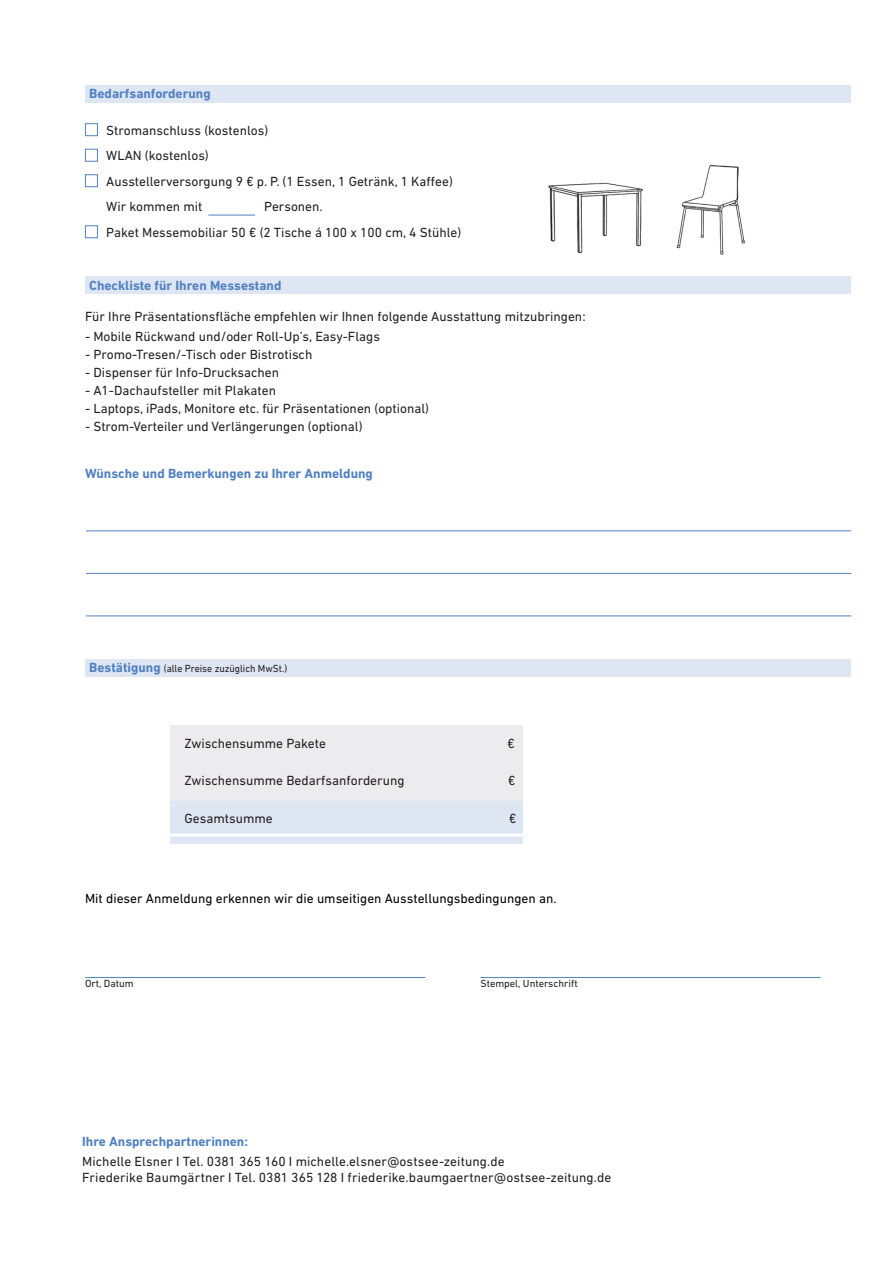
<style>
.page{position:relative;width:893px;height:1263px;background:#fff}
.page>*{position:absolute;margin:0;border:0;box-sizing:border-box;transform-origin:0 0}
.t1{font:13.5px/25.5px "DIN Next LT Pro";color:#231f20}
.t2{font:700 13.5px "DIN Next LT Pro";color:#5282c2}
.t3{font:13.5px "DIN Next LT Pro";color:#000}
.t4{font:10.5px "DIN Next LT Pro";color:#231f20;scale:.95 1}
.t5{font:10.5px "DIN Next LT Pro";color:#231f20}
.s1{font-weight:700;font-size:13.5px;color:#5282c2}
</style>
<div class="page">
<div style="left:85px;top:85px;width:765px;height:17px;background:#dfe6f3"></div>
<hr style="left:208px;top:215px;width:47px;height:1px;background:#5282c2">
<div style="left:85px;top:123px;width:13px;height:13px;border:1px solid #5282c2"></div>
<div style="left:85px;top:149px;width:13px;height:13px;border:1px solid #5282c2"></div>
<div style="left:85px;top:174px;width:13px;height:13px;border:1px solid #5282c2"></div>
<div style="left:85px;top:225px;width:13px;height:13px;border:1px solid #5282c2"></div>
<div style="left:85px;top:276px;width:765px;height:17px;background:#dfe6f3"></div>
<img style="left:548px;top:182px;width:95px;height:72px">
<img style="left:676px;top:164px;width:69px;height:91px">
<div style="left:85px;top:659px;width:765px;height:17px;background:#dfe6f3"></div>
<hr style="left:85px;top:977px;width:340px;height:1px;background:#5282c2">
<hr style="left:480px;top:977px;width:341px;height:1px;background:#5282c2">
<div style="left:170px;top:725px;width:353px;height:76px;background:#ececee"></div>
<div style="left:170px;top:801px;width:353px;height:43px;background:#dfe6f3"></div>
<hr style="left:170px;top:833px;width:353px;height:3px;background:#fff">
<hr style="left:86px;top:530px;width:765px;height:1px;background:#5282c2">
<hr style="left:86px;top:573px;width:765px;height:1px;background:#5282c2">
<hr style="left:86px;top:615px;width:765px;height:1px;background:#5282c2">
<p class="t2" style="left:89px;top:86px;width:123px">Bedarfsanforderung</p>
<p class="t1" style="left:106px;top:117px;width:348px">Stromanschluss (kostenlos)<br>WLAN (kostenlos)<br>Ausstellerversorgung 9 € p. P. (1 Essen, 1 Getränk, 1 Kaffee)<br>Wir kommen mit</p>
<p class="t1" style="left:106px;top:193px;width:356px;text-indent:158px">Personen.<br>Paket Messemobiliar 50 € (2 Tische á 100 x 100 cm, 4 Stühle)</p>
<p class="t2" style="left:89px;top:277px;width:194px">Checkliste für Ihren Messestand</p>
<p class="t1" style="left:85px;top:303px;width:502px">Für Ihre Präsentationsfläche empfehlen wir Ihnen folgende Ausstattung mitzubringen:</p>
<p class="t1" style="left:85px;top:323px;width:296px">- Mobile Rückwand und/oder Roll-Up’s, Easy-Flags</p>
<p class="t1" style="left:85px;top:341px;width:229px">- Promo-Tresen/-Tisch oder Bistrotisch</p>
<p class="t1" style="left:85px;top:359px;width:196px">- Dispenser für Info-Drucksachen</p>
<p class="t1" style="left:85px;top:377px;width:192px">- A1-Dachaufsteller mit Plakaten</p>
<p class="t1" style="left:85px;top:395px;width:346px">- Laptops, iPads, Monitore etc. für Präsentationen (optional)</p>
<p class="t1" style="left:85px;top:413px;width:279px">- Strom-Verteiler und Verlängerungen (optional)</p>
<p class="t2" style="left:85px;top:465px;width:289px">Wünsche und Bemerkungen zu Ihrer Anmeldung</p>
<p class="t4" style="left:89px;top:663px;width:210px"><span class="s1">Bestätigung</span> (alle Preise zuzüglich MwSt.)</p>
<p class="t1" style="left:185px;top:730px;width:143px">Zwischensumme Pakete</p>
<p class="t1" style="left:507px;top:730px;width:9px">€</p>
<p class="t1" style="left:185px;top:768px;width:221px">Zwischensumme Bedarfsanforderung</p>
<p class="t1" style="left:508px;top:768px;width:9px">€</p>
<p class="t1" style="left:185px;top:805px;width:90px">Gesamtsumme</p>
<p class="t1" style="left:509px;top:805px;width:9px">€</p>
<p class="t3" style="left:85px;top:890px;width:473px">Mit dieser Anmeldung erkennen wir die umseitigen Ausstellungsbedingungen an.</p>
<p class="t5" style="left:85px;top:977px;width:50px">Ort, Datum</p>
<p class="t5" style="left:480px;top:977px;width:99px">Stempel, Unterschrift</p>
<p class="t2" style="left:82px;top:1133px;width:167px">Ihre Ansprechpartnerinnen:</p>
<p class="t1" style="left:82px;top:1153px;width:531px;line-height:16.2px">Michelle Elsner I Tel. 0381 365 160 I michelle.elsner@ostsee-zeitung.de<br>Friederike Baumgärtner I Tel. 0381 365 128 I friederike.baumgaertner@ostsee-zeitung.de</p>
</div>
